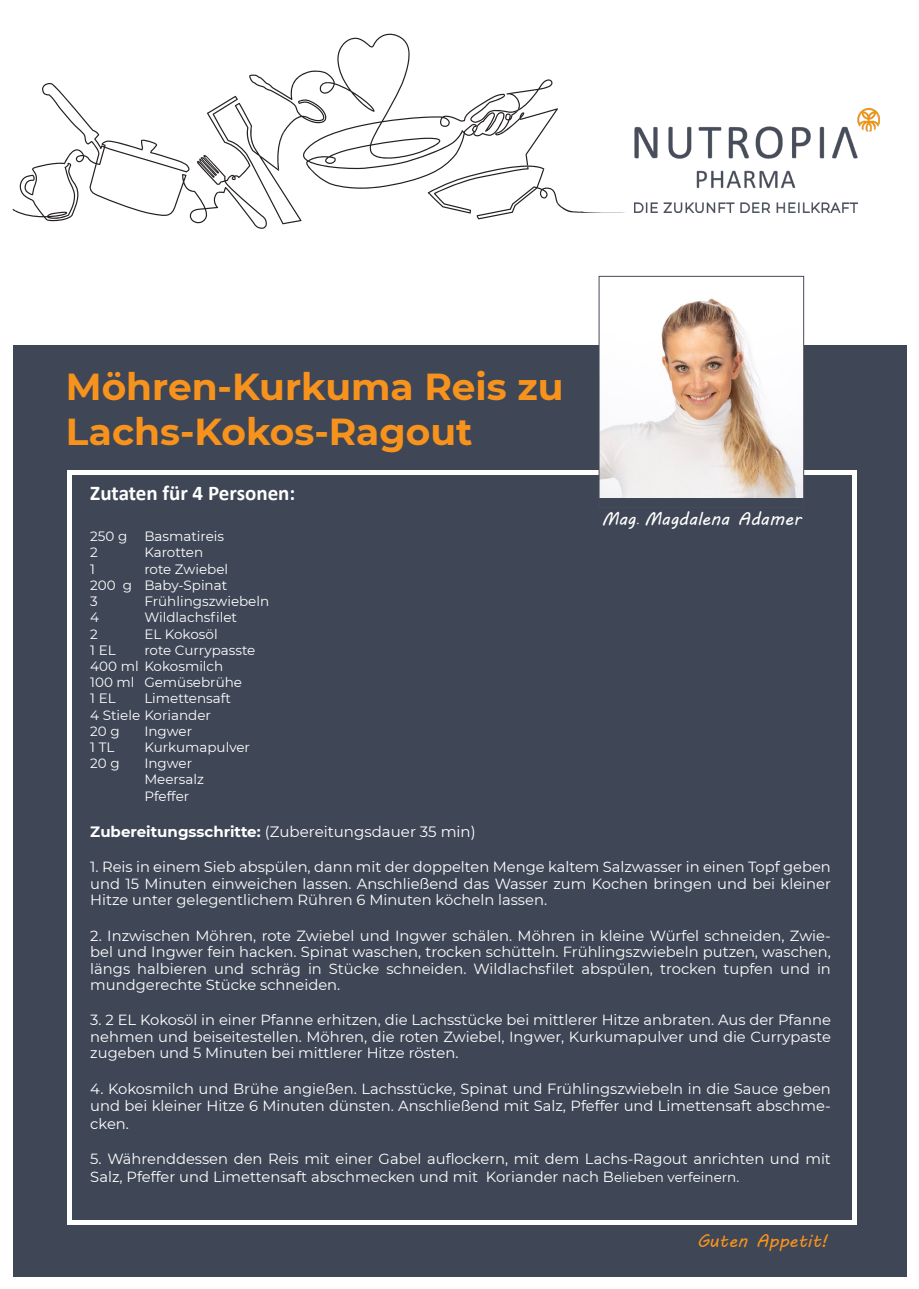
<style>
.page{position:relative;width:919px;height:1289px;background:#fff}
.page>*{position:absolute;margin:0;border:0;box-sizing:border-box;transform-origin:0 0}
.t1{font:700 37.5px/45px "Montserrat";color:#f7931d}
.t2{font:700 21px "Calibri";color:#fff}
.t3{font:18px "MV Boli";color:#fff}
.t4{font:18px "MV Boli";color:#f7931d}
.t5{font:15px "Montserrat";color:#fff}
.t6{font:14.7px/16.5px "Montserrat";color:#fff;text-align:justify}
.t7{font:13.5px/16.2px "Montserrat";color:#fff}
.s1{font-weight:700}
.s2{font-size:13.5px}
</style>
<div class="page">
<div style="left:13px;top:345px;width:893px;height:931px;background:#3f4656"></div>
<img style="left:634px;top:108px;width:245px;height:104px">
<svg style="left:13px;top:33px;width:612px;height:196px"></svg>
<hr style="left:67px;top:470px;width:4px;height:754px;background:#fff">
<hr style="left:852px;top:470px;width:4px;height:754px;background:#fff">
<div style="left:67px;top:1219px;width:789px;height:5px;background:#fff"></div>
<div style="left:67px;top:470px;width:789px;height:5px;background:#fff"></div>
<img style="left:600px;top:298px;width:202px;height:199px">
<div style="left:598px;top:276px;width:206px;height:232px;border:1px solid #474b59"></div>
<h1 class="t1" style="left:66px;top:363px;width:499px">Möhren-Kurkuma Reis zu<br>Lachs-Kokos-Ragout</h1>
<h2 class="t2" style="left:90px;top:480px;width:206px">Zutaten für 4 Personen:</h2>
<p class="t7" style="left:90px;top:528px;width:39px">250 g</p>
<p class="t7" style="left:144px;top:528px;width:81px">Basmatireis</p>
<p class="t7" style="left:90px;top:544px;width:9px">2</p>
<p class="t7" style="left:144px;top:544px;width:60px">Karotten</p>
<p class="t7" style="left:90px;top:560px;width:6px">1</p>
<p class="t7" style="left:90px;top:560px;width:139px;text-align:justify;text-indent:54px">rote Zwiebel 200 g Baby-Spinat 3</p>
<p class="t7" style="left:144px;top:592px;width:126px">Frühlingszwiebeln</p>
<p class="t7" style="left:90px;top:609px;width:10px">4</p>
<p class="t7" style="left:144px;top:609px;width:94px">Wildlachsfilet</p>
<p class="t7" style="left:90px;top:625px;width:9px">2</p>
<p class="t7" style="left:144px;top:625px;width:75px">EL Kokosöl</p>
<p class="t7" style="left:90px;top:641px;width:27px">1 EL</p>
<p class="t7" style="left:90px;top:641px;width:167px;text-indent:54px">rote Currypasste<br>400 ml Kokosmilch<br>100 ml Gemüsebrühe<br>1 EL</p>
<p class="t7" style="left:90px;top:690px;width:142px;text-indent:54px">Limettensaft<br>4 Stiele Koriander<br>20 g</p>
<p class="t7" style="left:144px;top:722px;width:49px">Ingwer</p>
<p class="t3" style="left:601px;top:506px;width:201px">Mag<sub>.</sub> Magdalena Adamer</p>
<p class="t7" style="left:90px;top:738px;width:26px">1 TL</p>
<p class="t7" style="left:144px;top:738px;width:107px">Kurkumapulver</p>
<p class="t7" style="left:90px;top:754px;width:31px">20 g</p>
<p class="t7" style="left:144px;top:754px;width:61px">Ingwer<br>Meersalz<br>Pfeffer</p>
<p class="t5" style="left:90px;top:821px;width:387px"><span class="s1">Zubereitungsschritte:</span> (Zubereitungsdauer 35 min)</p>
<p class="t6" style="left:90px;top:858px;width:742px">1. Reis in einem Sieb abspülen, dann mit der doppelten Menge kaltem Salzwasser in einen Topf geben und 15 Minuten einweichen lassen. Anschließend das Wasser zum Kochen bringen und bei kleiner Hitze unter gelegentlichem Rühren 6 Minuten köcheln lassen.</p>
<p class="t6" style="left:90px;top:926px;width:742px">2. Inzwischen Möhren, rote Zwiebel und Ingwer schälen. Möhren in kleine Würfel schneiden, Zwie&shy;bel und Ingwer fein hacken. Spinat waschen, trocken schütteln. Frühlingszwiebeln putzen, waschen, längs halbieren und schräg in Stücke schneiden. Wildlachsfilet abspülen, trocken tupfen und in mundgerechte Stücke schneiden.</p>
<p class="t6" style="left:90px;top:1011px;width:742px">3. 2 EL Kokosöl in einer Pfanne erhitzen, die Lachsstücke bei mittlerer Hitze anbraten. Aus der Pfanne nehmen und beiseitestellen. Möhren, die roten Zwiebel, Ingwer, Kurkumapulver und die Currypaste zugeben und 5 Minuten bei mittlerer Hitze rösten.</p>
<p class="t6" style="left:90px;top:1079px;width:742px;line-height:17.7px">4. Kokosmilch und Brühe angießen. Lachsstücke, Spinat und Frühlingszwiebeln in die Sauce geben und bei kleiner Hitze 6 Minuten dünsten. Anschließend mit Salz, Pfeffer und Limettensaft abschme&shy;cken.</p>
<p class="t6" style="left:90px;top:1149px;width:742px;line-height:17.7px">5. Währenddessen den Reis mit einer Gabel auflockern, mit dem Lachs-Ragout anrichten und mit<br>Salz, Pfeffer und Limettensaft abschmecken und mit Koriander nach B<span class="s2">elieben verfeinern.</span></p>
<p class="t4" style="left:696px;top:1228px;width:133px">Guten Appetit!</p>
</div>
